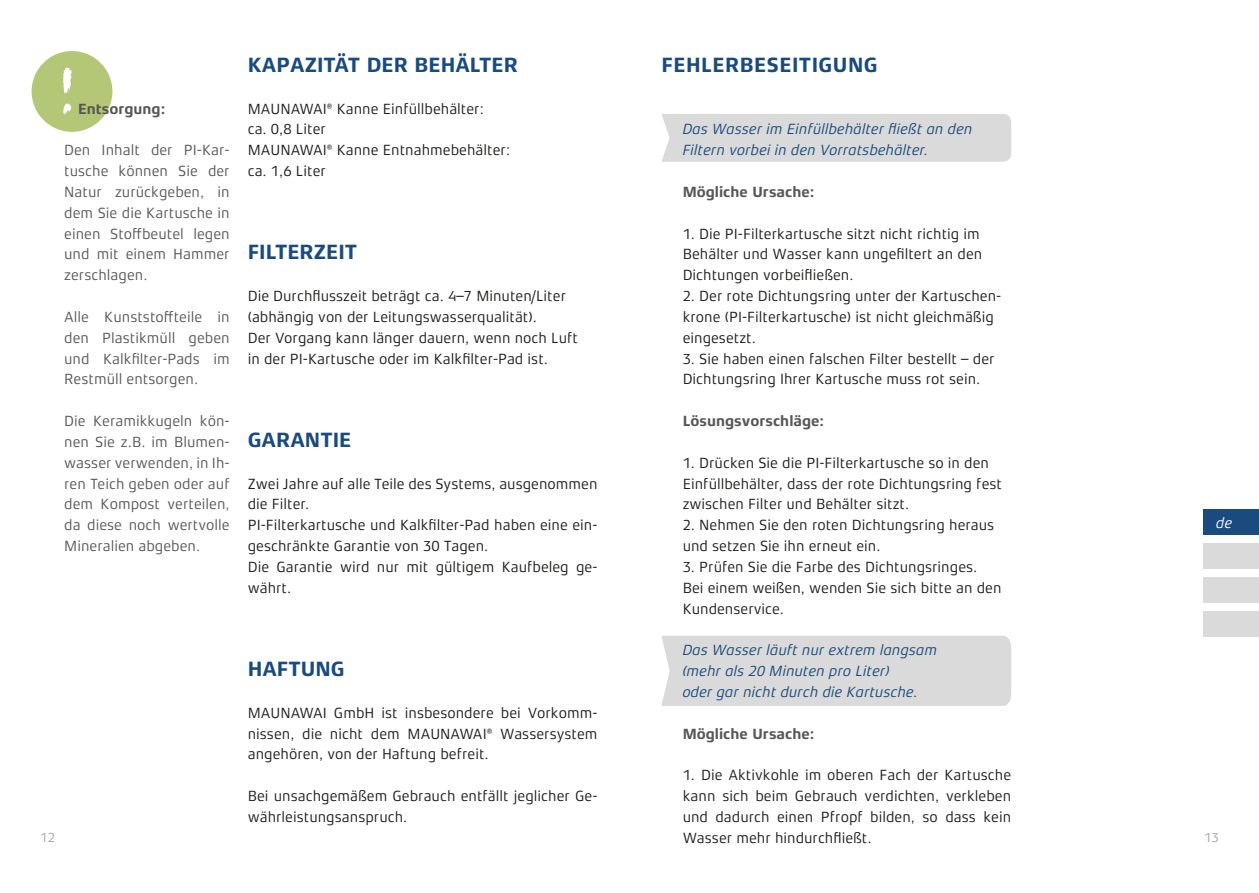
<style>
.page{position:relative;width:1259px;height:893px;background:#fff}
.page>*{position:absolute;margin:0;border:0;box-sizing:border-box;transform-origin:0 0}
.t1{font:700 21px "Xenois Sans Pro";color:#1a4b7e}
.t2{font:700 21px "Xenois Sans Pro";letter-spacing:.02em;color:#1a4b7e}
.t3{font:15px/20.9px "Xenois Sans Pro";color:#1d1d1b}
.t4{font:15px/20.9px "Xenois Sans Pro";color:#575756;text-align:justify}
.t5{font:italic 15px/20.9px "Xenois Sans Pro";color:#1a4b7e}
.t6{font:700 15px "Xenois Sans Pro";color:#575756}
.t7{font:italic 15px "Xenois Sans Pro";color:#fff}
.t8{font:13.5px "Xenois Sans Pro";color:#a8a8a7}
</style>
<div class="page">
<div style="left:661px;top:636px;width:350px;height:70px;background:#dadada"></div>
<div style="left:661px;top:114px;width:350px;height:48px;background:#dadada"></div>
<div style="left:32px;top:51px;width:80px;height:81px;background:#b3c776;border-radius:50%"></div>
<svg style="left:63px;top:67px;width:9px;height:48px"></svg>
<div style="left:1203px;top:611px;width:56px;height:26px;background:#dadada"></div>
<div style="left:1203px;top:577px;width:56px;height:26px;background:#dadada"></div>
<div style="left:1203px;top:543px;width:56px;height:26px;background:#dadada"></div>
<div style="left:1203px;top:509px;width:56px;height:26px;background:#1a4b7e"></div>
<h1 class="t1" style="left:248px;top:53px;width:272px">KAPAZITÄT DER BEHÄLTER</h1>
<p class="t3" style="left:248px;top:98px;width:264px">MAUNAWAI® Kanne Einfüllbehälter:<br>ca. 0,8 Liter<br>MAUNAWAI® Kanne Entnahmebehälter: ca. 1,6 Liter</p>
<h1 class="t2" style="left:661px;top:53px;width:218px">FEHLERBESEITIGUNG</h1>
<p class="t6" style="left:78px;top:100px;width:89px">Entsorgung:</p>
<p class="t4" style="left:64px;top:140px;width:167px">Den Inhalt der PI-Kar&shy;tusche können Sie der Natur zurückgeben, in dem Sie die Kartusche in einen Stoffbeutel legen und mit einem Hammer zerschlagen.</p>
<p class="t4" style="left:64px;top:306px;width:167px">Alle Kunststoffteile in den Plastikmüll geben und Kalkfilter-Pads im Restmüll entsorgen.</p>
<p class="t4" style="left:64px;top:411px;width:167px">Die Keramikkugeln kön&shy;nen Sie z.B. im Blumen&shy;wasser verwenden, in Ih&shy;ren Teich geben oder auf dem Kompost verteilen, da diese noch wertvolle Mineralien abgeben.</p>
<p class="t5" style="left:682px;top:119px;width:291px">Das Wasser im Einfüllbehälter fließt an den<br>Filtern vorbei in den Vorratsbehälter.</p>
<p class="t6" style="left:682px;top:183px;width:133px">Mögliche Ursache:</p>
<p class="t3" style="left:682px;top:223px;width:301px">1. Die PI-Filterkartusche sitzt nicht richtig im<br>Behälter und Wasser kann ungefiltert an den<br>Dichtungen vorbeifließen.</p>
<p class="t3" style="left:682px;top:286px;width:320px">2. Der rote Dichtungsring unter der Kartuschen&shy;krone (PI-Filterkartusche) ist nicht gleichmäßig eingesetzt.</p>
<p class="t3" style="left:682px;top:348px;width:313px">3. Sie haben einen falschen Filter bestellt – der<br>Dichtungsring Ihrer Kartusche muss rot sein.</p>
<p class="t6" style="left:682px;top:412px;width:143px">Lösungsvorschläge:</p>
<p class="t3" style="left:682px;top:452px;width:321px">1. Drücken Sie die PI-Filterkartusche so in den<br>Einfüllbehälter, dass der rote Dichtungsring fest zwischen Filter und Behälter sitzt.</p>
<p class="t3" style="left:682px;top:515px;width:313px">2. Nehmen Sie den roten Dichtungsring heraus und setzen Sie ihn erneut ein.</p>
<p class="t3" style="left:682px;top:556px;width:320px">3. Prüfen Sie die Farbe des Dichtungsringes.<br>Bei einem weißen, wenden Sie sich bitte an den<br>Kundenservice.</p>
<p class="t5" style="left:682px;top:640px;width:256px">Das Wasser läuft nur extrem langsam (mehr als 20 Minuten pro Liter)<br>oder gar nicht durch die Kartusche.</p>
<p class="t6" style="left:682px;top:725px;width:133px">Mögliche Ursache:</p>
<p class="t3" style="left:682px;top:765px;width:330px;text-align:justify">1. Die Aktivkohle im oberen Fach der Kartusche kann sich beim Gebrauch verdichten, verkleben und dadurch einen Pfropf bilden, so dass kein Wasser mehr hindurchfließt.</p>
<h1 class="t1" style="left:248px;top:240px;width:111px">FILTERZEIT</h1>
<p class="t3" style="left:248px;top:286px;width:332px">Die Durchflusszeit beträgt ca. 4–7 Minuten/Liter (abhängig von der Leitungswasserqualität).<br>Der Vorgang kann länger dauern, wenn noch Luft in der PI-Kartusche oder im Kalkfilter-Pad ist.</p>
<h1 class="t1" style="left:248px;top:428px;width:105px">GARANTIE</h1>
<p class="t3" style="left:248px;top:473px;width:351px">Zwei Jahre auf alle Teile des Systems, ausgenommen die Filter.<br>PI-Filterkartusche und Kalkfilter-Pad haben eine ein&shy;geschränkte Garantie von 30 Tagen.<br>Die Garantie wird nur mit gültigem Kaufbeleg ge&shy;währt.</p>
<p class="t7" style="left:1216px;top:514px;width:18px">de</p>
<h1 class="t1" style="left:248px;top:657px;width:99px">HAFTUNG</h1>
<p class="t3" style="left:248px;top:702px;width:351px;text-align:justify">MAUNAWAI GmbH ist insbesondere bei Vorkomm&shy;nissen, die nicht dem MAUNAWAI® Wassersystem angehören, von der Haftung befreit.</p>
<p class="t3" style="left:248px;top:786px;width:351px">Bei unsachgemäßem Gebrauch entfällt jeglicher Ge&shy;währleistungsanspruch.</p>
<p class="t8" style="left:40px;top:830px;width:16px">12</p>
<p class="t8" style="left:1204px;top:830px;width:16px">13</p>
</div>
